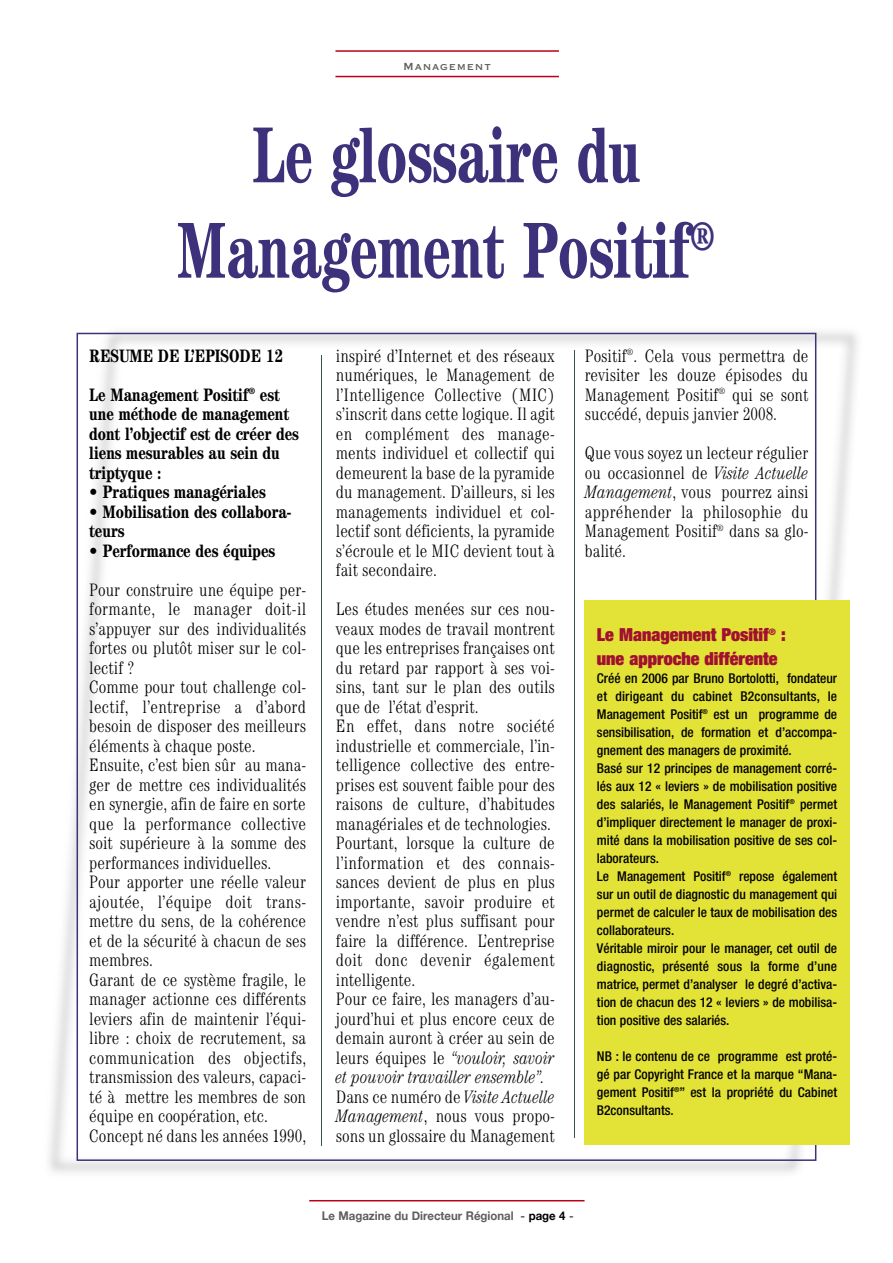
<style>
.page{position:relative;width:893px;height:1263px;background:#fff}
.page>*{position:absolute;margin:0;border:0;box-sizing:border-box;transform-origin:0 0}
.t1{font:700 condensed 79.5px/95.4px "Century";color:#3d317b;text-align:center;scale:.8 1}
.t2{font:300 condensed 18px/19.5px "Century";color:#000;text-align:justify;scale:.95 1}
.t3{font:700 condensed 18px/19.5px "Century";color:#000;scale:.95 1}
.t4{font:900 expanded 18px/23.7px "Helvetica Neue";color:#a11031}
.t5{font:500 condensed 13.5px/18px "Helvetica Neue";color:#000}
.t6{font:13.5px "Copperplate Thirty One BC";letter-spacing:.06em;color:#605d5c;scale:.96 1}
.t7{font:700 12px "Helvetica Neue";color:#605d5c;scale:.95 1}
.s1{font-style:italic}
.s2{color:#000}
</style>
<div class="page">
<hr style="left:309px;top:1200px;width:275px;height:1px;background:#ba0014">
<hr style="left:335px;top:50px;width:224px;height:2px;background:#ba0014">
<hr style="left:335px;top:76px;width:224px;height:1px;background:#ba0014">
<img style="left:49px;top:332px;width:809px;height:841px">
<img style="left:575px;top:351px;width:1px;height:787px">
<img style="left:321px;top:355px;width:1px;height:791px">
<div style="left:584px;top:600px;width:266px;height:545px;background:#e3e236"></div>
<p class="t6" style="left:403px;top:58px;width:93px">Management</p>
<h1 class="t1" style="left:177px;top:115px;width:675px">Le glossaire du<br>Management Positif<sup>®</sup></h1>
<p class="t3" style="left:89px;top:338px;width:205px;line-height:39px">RESUME DE L’EPISODE 12<br>Le Management Positif<sup>®</sup> est</p>
<p class="t3" style="left:89px;top:406px;width:222px">une méthode de management dont l’objectif est de créer des liens mesurables au sein du triptyque :</p>
<p class="t3" style="left:89px;top:484px;width:187px">• Pratiques managériales</p>
<p class="t3" style="left:89px;top:503px;width:214px">• Mobilisation des collabora&shy;teurs</p>
<p class="t3" style="left:89px;top:542px;width:197px">• Performance des équipes</p>
<p class="t2" style="left:89px;top:581px;width:230px;text-align:left">Pour construire une équipe per&shy;formante, le manager doit-il s’appuyer sur des individualités fortes ou plutôt miser sur le col&shy;lectif ?<br>Comme pour tout challenge col&shy;lectif, l’entreprise a d’abord besoin de disposer des meilleurs éléments à chaque poste.<br>Ensuite, c’est bien sûr au mana&shy;ger de mettre ces individualités en synergie, afin de faire en sorte que la performance collective soit supérieure à la somme des performances individuelles.<br>Pour apporter une réelle valeur ajoutée, l’équipe doit trans&shy;mettre du sens, de la cohérence et de la sécurité à chacun de ses membres.<br>Garant de ce système fragile, le manager actionne ces différents leviers afin de maintenir l’équi&shy;libre : choix de recrutement, sa communication des objectifs, transmission des valeurs, capaci&shy;té à mettre les membres de son équipe en coopération, etc.<br>Concept né dans les années 1990,</p>
<p class="t2" style="left:336px;top:347px;width:232px">inspiré d’Internet et des réseaux numériques, le Management de l’Intelligence Collective (MIC) s’inscrit dans cette logique. Il agit en complément des manage&shy;ments individuel et collectif qui demeurent la base de la pyramide du management. D’ailleurs, si les managements individuel et col&shy;lectif sont déficients, la pyramide s’écroule et le MIC devient tout à fait secondaire.</p>
<p class="t2" style="left:336px;top:601px;width:232px;text-align:left">Les études menées sur ces nou&shy;veaux modes de travail montrent que les entreprises françaises ont du retard par rapport à ses voi&shy;sins, tant sur le plan des outils que de l’état d’esprit.<br>En effet, dans notre société industrielle et commerciale, l’in&shy;telligence collective des entre&shy;prises est souvent faible pour des raisons de culture, d’habitudes managériales et de technologies.<br>Pourtant, lorsque la culture de l’information et des connais&shy;sances devient de plus en plus importante, savoir produire et vendre n’est plus suffisant pour faire la différence. L’entreprise doit donc devenir également intelligente.<br>Pour ce faire, les managers d’au&shy;jourd’hui et plus encore ceux de demain auront à créer au sein de leurs équipes le <span class="s1">“vouloir, savoir et pouvoir travailler ensemble”.<br></span>Dans ce numéro de <span class="s1">Visite Actuelle<br>Management</span>, nous vous propo&shy;sons un glossaire du Management</p>
<p class="t2" style="left:585px;top:347px;width:237px">Positif<sup>®</sup>. Cela vous permettra de revisiter les douze épisodes du Management Positif<sup>®</sup> qui se sont succédé, depuis janvier 2008.</p>
<p class="t2" style="left:585px;top:445px;width:237px">Que vous soyez un lecteur régulier ou occasionnel de <span class="s1">Visite Actuelle Management</span>, vous pourrez ainsi appréhender la philosophie du Management Positif<sup>®</sup> dans sa glo&shy;balité.</p>
<p class="t4" style="left:597px;top:624px;width:191px">Le Management Positif<sup>®</sup> : une approche différente</p>
<p class="t5" style="left:597px;top:670px;width:242px">Créé en 2006 par Bruno Bortolotti, fondateur et dirigeant du cabinet B2consultants, le Management Positif<sup>®</sup> est un programme de sensibilisation, de formation et d’accompa&shy;gnement des managers de proximité.<br>Basé sur 12 principes de management corré&shy;lés aux 12 « leviers » de mobilisation positive des salariés, le Management Positif<sup>®</sup> permet d’impliquer directement le manager de proxi&shy;mité dans la mobilisation positive de ses col&shy;laborateurs.<br>Le Management Positif<sup>®</sup> repose également sur un outil de diagnostic du management qui permet de calculer le taux de mobilisation des collaborateurs.<br>Véritable miroir pour le manager, cet outil de diagnostic, présenté sous la forme d’une matrice, permet d’analyser le degré d’activa&shy;tion de chacun des 12 « leviers » de mobilisa&shy;tion positive des salariés.</p>
<p class="t5" style="left:597px;top:1048px;width:242px;text-align:justify">NB : le contenu de ce programme est proté&shy;gé par Copyright France et la marque “Mana&shy;gement Positif<sup>®</sup>” est la propriété du Cabinet B2consultants.</p>
<p class="t7" style="left:322px;top:1208px;width:267px">Le Magazine du Directeur Régional - <span class="s2">page 4</span> -</p>
</div>
